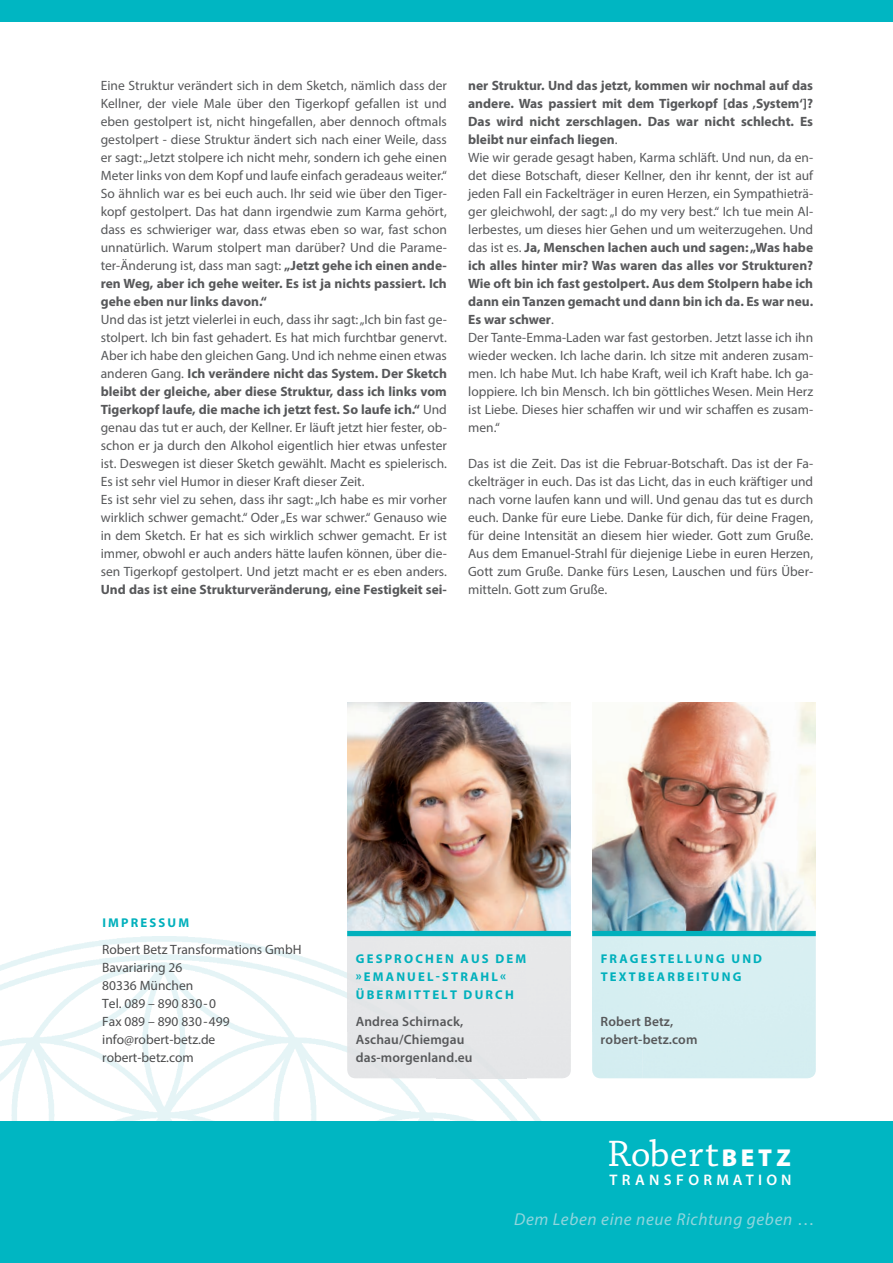
<style>
.page{position:relative;width:893px;height:1263px;background:#fff}
.page>*{position:absolute;margin:0;border:0;box-sizing:border-box;transform-origin:0 0}
.t1{font:38.7px "Chaparral Pro Capt";letter-spacing:.005em;color:#fff}
.t2{font:italic 17.25px "Myriad Pro";letter-spacing:.035em;color:#91d5dd}
.t3{font:600 15.3px "Myriad Pro";letter-spacing:.29em;color:#fff}
.t4{font:13.5px/18px "Myriad Pro";color:#57585a;text-align:justify}
.t5{font:13.5px/18px "Myriad Pro";color:#4b4c4d}
.t6{font:600 13.5px/18px "Myriad Pro";letter-spacing:.01em;color:#57585a}
.t7{font:700 13.5px "Myriad Pro";color:#57585a}
.t8{font:700 12.75px/18px "Myriad Pro";letter-spacing:.17em;color:#00b0bc}
.s1{font-weight:700}
.s2{font-family:"Myriad Pro";font-weight:900;font-size:24.45px}
.s3{font-style:normal}
</style>
<div class="page">
<img style="left:0;top:936px;width:643px;height:185px">
<div style="left:0;top:0;width:893px;height:21px;background:#00b6c2"></div>
<div style="left:347px;top:936px;width:224px;height:142px;background:#e6e7e9"></div>
<div style="left:592px;top:936px;width:51px;height:142px;background:#d5eef1"></div>
<img style="left:592px;top:702px;width:224px;height:229px">
<img style="left:347px;top:702px;width:224px;height:229px">
<div style="left:347px;top:931px;width:224px;height:5px;background:#00b0bc"></div>
<div style="left:592px;top:931px;width:224px;height:5px;background:#00b0bc"></div>
<div style="left:0;top:1121px;width:893px;height:142px;background:#00b6c2"></div>
<p class="t4" style="left:101px;top:76px;width:348px">Eine Struktur verändert sich in dem Sketch, nämlich dass der Kellner, der viele Male über den Tigerkopf gefallen ist und eben gestolpert ist, nicht hingefallen, aber dennoch oftmals gestolpert - diese Struktur ändert sich nach einer Weile, dass er sagt: „Jetzt stolpere ich nicht mehr, sondern ich gehe einen Meter links von dem Kopf und laufe einfach geradeaus weiter.“ So ähnlich war es bei euch auch. Ihr seid wie über den Tiger&shy;kopf gestolpert. Das hat dann irgendwie zum Karma gehört, dass es schwieriger war, dass etwas eben so war, fast schon unnatürlich. Warum stolpert man darüber? Und die Parame&shy;ter-Änderung ist, dass man sagt: <span class="s1">„Jetzt gehe ich einen ande&shy;ren Weg, aber ich gehe weiter. Es ist ja nichts passiert. Ich gehe eben nur links davon.“</span></p>
<p class="t4" style="left:101px;top:310px;width:348px;text-align:left">Und das ist jetzt vielerlei in euch, dass ihr sagt: „Ich bin fast ge&shy;stolpert. Ich bin fast gehadert. Es hat mich furchtbar genervt.<br>Aber ich habe den gleichen Gang. Und ich nehme einen etwas anderen Gang. <span class="s1">Ich verändere nicht das System. Der Sketch bleibt der gleiche, aber diese Struktur, dass ich links vom Tigerkopf laufe, die mache ich jetzt fest. So laufe ich.“</span> Und genau das tut er auch, der Kellner. Er läuft jetzt hier fester, ob&shy;schon er ja durch den Alkohol eigentlich hier etwas unfester ist. Deswegen ist dieser Sketch gewählt. Macht es spielerisch.<br>Es ist sehr viel Humor in dieser Kraft dieser Zeit.<br>Es ist sehr viel zu sehen, dass ihr sagt: „Ich habe es mir vorher wirklich schwer gemacht.“ Oder „Es war schwer.“ Genauso wie in dem Sketch. Er hat es sich wirklich schwer gemacht. Er ist immer, obwohl er auch anders hätte laufen können, über die&shy;sen Tigerkopf gestolpert. Und jetzt macht er es eben anders.</p>
<p class="t7" style="left:101px;top:581px;width:348px">Und das ist eine Strukturveränderung, eine Festigkeit sei-</p>
<p class="t4" style="left:468px;top:76px;width:347px;text-align:left"><span class="s1">ner Struktur. Und das jetzt, kommen wir nochmal auf das andere. Was passiert mit dem Tigerkopf [das ‚System‘]?<br>Das wird nicht zerschlagen. Das war nicht schlecht. Es bleibt nur einfach liegen</span>.<br>Wie wir gerade gesagt haben, Karma schläft. Und nun, da en&shy;det diese Botschaft, dieser Kellner, den ihr kennt, der ist auf jeden Fall ein Fackelträger in euren Herzen, ein Sympathieträ&shy;ger gleichwohl, der sagt: „I do my very best.“ Ich tue mein Al&shy;lerbestes, um dieses hier Gehen und um weiterzugehen. Und das ist es. <span class="s1">Ja, Menschen lachen auch und sagen: „Was habe ich alles hinter mir? Was waren das alles vor Strukturen?<br>Wie oft bin ich fast gestolpert. Aus dem Stolpern habe ich dann ein Tanzen gemacht und dann bin ich da. Es war neu.<br>Es war schwer</span>.<br>Der Tante-Emma-Laden war fast gestorben. Jetzt lasse ich ihn wieder wecken. Ich lache darin. Ich sitze mit anderen zusam&shy;men. Ich habe Mut. Ich habe Kraft, weil ich Kraft habe. Ich ga&shy;loppiere. Ich bin Mensch. Ich bin göttliches Wesen. Mein Herz ist Liebe. Dieses hier schaffen wir und wir schaffen es zusam&shy;men.“</p>
<p class="t4" style="left:468px;top:454px;width:347px">Das ist die Zeit. Das ist die Februar-Botschaft. Das ist der Fa&shy;ckelträger in euch. Das ist das Licht, das in euch kräftiger und nach vorne laufen kann und will. Und genau das tut es durch euch. Danke für eure Liebe. Danke für dich, für deine Fragen, für deine Intensität an diesem hier wieder. Gott zum Gruße.<br>Aus dem Emanuel-Strahl für diejenige Liebe in euren Herzen, Gott zum Gruße. Danke fürs Lesen, Lauschen und fürs Über&shy;mitteln. Gott zum Gruße.</p>
<p class="t8" style="left:102px;top:913px;width:88px">IMPRESSUM</p>
<p class="t5" style="left:102px;top:940px;width:201px">Robert Betz Transformations GmbH<br>Bavariaring 26<br>80336 München<br>Tel. 089 – 890 830-0<br>Fax 089 – 890 830-499 info@robert-betz.de robert-betz.com</p>
<p class="t8" style="left:356px;top:949px;width:172px">GESPROCHEN AUS DEM »EMANUEL-STRAHL«<br>ÜBERMITTELT DURCH</p>
<p class="t6" style="left:356px;top:1012px;width:118px">Andrea Schirnack,<br>Aschau/Chiemgau das-morgenland.eu</p>
<p class="t8" style="left:601px;top:949px;width:163px">FRAGESTELLUNG UND<br>TEXTBEARBEITUNG</p>
<p class="t6" style="left:601px;top:1012px;width:98px">Robert Betz, robert-betz.com</p>
<h1 class="t1" style="left:607px;top:1132px;width:185px">Robert<span class="s2">BET Z</span></h1>
<p class="t3" style="left:609px;top:1170px;width:183px">TRANSFORMATION</p>
<p class="t2" style="left:514px;top:1208px;width:302px">Dem Leben eine neue Richtung geben <span class="s3">…</span></p>
</div>
